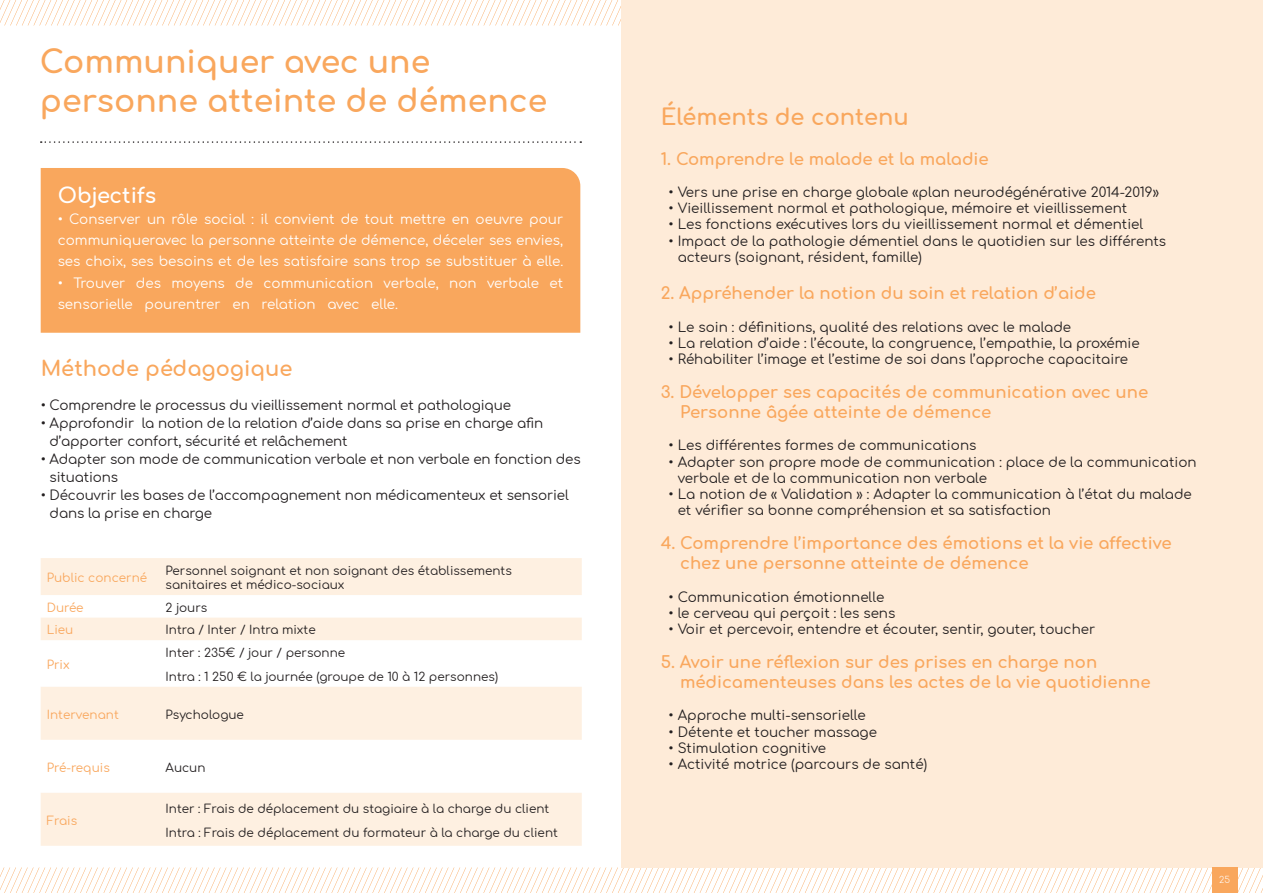
<style>
.page{position:relative;width:1263px;height:893px;background:#fff}
.page>*{position:absolute;margin:0;border:0;box-sizing:border-box;transform-origin:0 0}
.t1{font:700 31.5px/39px "Comfortaa";color:#f9a75d}
.t2{font:700 22.5px "Comfortaa";color:#f9a75d}
.t3{font:700 21px "Comfortaa";color:#f9a75d}
.t4{font:700 21px "Comfortaa";color:#fff}
.t5{font:700 16.5px "Comfortaa";color:#f9a75d}
.t6{font:13.5px/16.2px "Comfortaa";color:#231f20}
.t7{font:13.5px/21px "Comfortaa";color:#fff}
.t8{font:13.5px "Comfortaa";letter-spacing:-.025em;color:#fff}
.t9{font:12px "Comfortaa";color:#231f20}
.t10{font:12px "Comfortaa";color:#f9a75d}
.t11{font:300 9px "Comfortaa";color:#fff}
</style>
<div class="page">
<svg style="left:0;top:867px;width:1263px;height:26px"></svg>
<svg style="left:0;top:0;width:621px;height:26px"></svg>
<div style="left:621px;top:0;width:642px;height:867px;background:#feebd8"></div>
<div style="left:1212px;top:867px;width:25px;height:26px;background:#f9a75d"></div>
<svg style="left:41px;top:141px;width:540px;height:2px"></svg>
<div style="left:41px;top:168px;width:539px;height:165px;background:#f9a75d"></div>
<svg style="left:41px;top:558px;width:541px;height:288px;fill:#fef0e1"></svg>
<p class="t1" style="left:40px;top:38px;width:509px">Communiquer avec une personne atteinte de démence</p>
<p class="t4" style="left:58px;top:176px;width:100px">Objectifs</p>
<p class="t7" style="left:69px;top:207px;width:73px">Conserver</p>
<p class="t7" style="left:171px;top:207px;width:28px">rôle</p>
<p class="t7" style="left:204px;top:207px;width:43px">social</p>
<p class="t7" style="left:260px;top:207px;width:9px">il</p>
<p class="t7" style="left:341px;top:207px;width:19px">de</p>
<p class="t7" style="left:274px;top:207px;width:62px">convient</p>
<p class="t7" style="left:365px;top:207px;width:31px">tout</p>
<p class="t7" style="left:400px;top:207px;width:47px">mettre</p>
<p class="t7" style="left:147px;top:207px;width:20px">un</p>
<p class="t7" style="left:452px;top:207px;width:19px">en</p>
<p class="t7" style="left:476px;top:207px;width:49px">oeuvre</p>
<p class="t7" style="left:529px;top:207px;width:36px">pour</p>
<p class="t7" style="left:252px;top:207px;width:4px">:</p>
<p class="t7" style="left:58px;top:207px;width:507px">•<br>communiqueravec la personne atteinte de démence, déceler ses envies, ses choix, ses besoins et de les satisfaire sans trop se substituer à elle.</p>
<p class="t7" style="left:549px;top:270px;width:15px">et</p>
<p class="t8" style="left:73px;top:270px;width:54px">Trouver</p>
<p class="t7" style="left:136px;top:270px;width:27px">des</p>
<p class="t7" style="left:235px;top:270px;width:19px">de</p>
<p class="t7" style="left:384px;top:270px;width:57px">verbale,</p>
<p class="t7" style="left:487px;top:270px;width:54px">verbale</p>
<p class="t7" style="left:264px;top:270px;width:111px">communication</p>
<p class="t7" style="left:171px;top:270px;width:55px">moyens</p>
<p class="t7" style="left:449px;top:270px;width:29px">non</p>
<p class="t7" style="left:58px;top:270px;width:7px">•</p>
<p class="t7" style="left:58px;top:291px;width:77px">sensorielle</p>
<p class="t7" style="left:145px;top:291px;width:78px">pourentrer</p>
<p class="t7" style="left:232px;top:291px;width:19px">en</p>
<p class="t7" style="left:262px;top:291px;width:56px">relation</p>
<p class="t7" style="left:327px;top:291px;width:33px">avec</p>
<p class="t7" style="left:371px;top:291px;width:28px">elle.</p>
<p class="t3" style="left:41px;top:349px;width:253px">Méthode pédagogique</p>
<p class="t6" style="left:41px;top:395px;width:472px">• Comprendre le processus du vieillissement normal et pathologique</p>
<p class="t6" style="left:142px;top:413px;width:403px">la notion de la relation d’aide dans sa prise en charge afin</p>
<p class="t6" style="left:50px;top:412px;width:299px;line-height:18px;text-indent:-9px">• Approfondir<br>d’apporter confort, sécurité et relâchement</p>
<p class="t6" style="left:50px;top:448px;width:532px;line-height:18px;text-indent:-9px">• Adapter son mode de communication verbale et non verbale en fonction des situations</p>
<p class="t6" style="left:50px;top:484px;width:521px;line-height:18px;text-indent:-9px">• Découvrir les bases de ’l accompagnement non médicamenteux et sensoriel dans la prise en charge</p>
<p class="t10" style="left:47px;top:567px;width:102px">Public concerné</p>
<p class="t10" style="left:47px;top:596px;width:38px">Durée</p>
<p class="t10" style="left:47px;top:619px;width:28px">Lieu</p>
<p class="t10" style="left:47px;top:654px;width:24px">Prix</p>
<p class="t10" style="left:47px;top:703px;width:74px">Intervenant</p>
<p class="t10" style="left:47px;top:756px;width:65px">Pré-requis</p>
<p class="t10" style="left:47px;top:809px;width:32px">Frais</p>
<p class="t9" style="left:166px;top:559px;width:348px">Personnel soignant et non soignant des établissements</p>
<p class="t9" style="left:166px;top:574px;width:180px">sanitaires et médico-sociaux</p>
<p class="t9" style="left:166px;top:596px;width:43px">2 jours</p>
<p class="t9" style="left:166px;top:619px;width:152px">Intra / Inter / Intra mixte</p>
<p class="t9" style="left:166px;top:642px;width:181px">Inter : 235€ / jour / personne</p>
<p class="t9" style="left:166px;top:666px;width:334px">Intra 1: 250 € la journée (groupe de 10 à 12 personnes(</p>
<p class="t9" style="left:166px;top:703px;width:80px">Psychologue</p>
<p class="t9" style="left:166px;top:756px;width:41px">Aucun</p>
<p class="t9" style="left:166px;top:797px;width:385px">Inter : Frais de déplacement du stagiaire à la charge du client</p>
<p class="t9" style="left:166px;top:821px;width:394px">Intra : Frais de déplacement du formateur à la charge du client</p>
<p class="t2" style="left:661px;top:96px;width:250px">Éléments de contenu</p>
<p class="t5" style="left:661px;top:143px;width:330px">1. Comprendre le malade et la maladie</p>
<p class="t6" style="left:668px;top:182px;width:492px">• Vers une prise en charge globale «plan neurodégénérative 2014-2019«</p>
<p class="t6" style="left:668px;top:198px;width:460px">• Vieillissement normal et pathologique, mémoire et vieillissement</p>
<p class="t6" style="left:668px;top:214px;width:476px">• Les fonctions exécutives lors du vieillissement normal et démentiel</p>
<p class="t6" style="left:678px;top:231px;width:490px;text-indent:-9px">• Impact de la pathologie démentiel dans le quotidien sur les différents acteurs (soignant, résident, famille(</p>
<p class="t5" style="left:661px;top:278px;width:437px">2. Appréhender la notion du soin et relation d’aide</p>
<p class="t6" style="left:668px;top:317px;width:404px">• Le soin : définitions, qualité des relations avec le malade</p>
<p class="t6" style="left:668px;top:333px;width:473px">• La relation d’aide ’l: écoute la, congruence ’l, empathie la, proxémie</p>
<p class="t6" style="left:668px;top:349px;width:461px">• Réhabiliter ’l image et ’l estime de soi dans ’l approche capacitaire</p>
<p class="t5" style="left:661px;top:377px;width:489px">3. Développer ses capacités de communication avec une</p>
<p class="t5" style="left:680px;top:397px;width:313px">Personne âgée atteinte de démence</p>
<p class="t6" style="left:668px;top:436px;width:309px">• Les différentes formes de communications</p>
<p class="t6" style="left:678px;top:452px;width:520px;text-indent:-9px">• Adapter son propre mode de communication : place de la communication verbale et de la communication non verbale</p>
<p class="t6" style="left:678px;top:484px;width:516px;text-indent:-9px">• La notion de « Validation » : Adapter la communication à ’l état du malade et vérifier sa bonne compréhension et sa satisfaction</p>
<p class="t5" style="left:661px;top:528px;width:512px">4. Comprendre ’l importance des émotions et la vie affective</p>
<p class="t5" style="left:680px;top:548px;width:350px">chez une personne atteinte de démence</p>
<p class="t6" style="left:668px;top:587px;width:217px">• Communication émotionnelle</p>
<p class="t6" style="left:668px;top:603px;width:228px">• le cerveau qui perçoit : les sens</p>
<p class="t6" style="left:668px;top:619px;width:428px">• Voir et percevoir, entendre et écouter, sentir, gouter, toucher</p>
<p class="t5" style="left:661px;top:647px;width:438px">5. Avoir une réflexion sur des prises en charge non</p>
<p class="t5" style="left:680px;top:667px;width:472px">médicamenteuses dans les actes de la vie quotidienne</p>
<p class="t6" style="left:668px;top:706px;width:199px">• Approche multi-sensorielle</p>
<p class="t6" style="left:668px;top:722px;width:210px">• Détente et toucher massage</p>
<p class="t6" style="left:668px;top:738px;width:159px">• Stimulation cognitive</p>
<p class="t6" style="left:668px;top:754px;width:260px">• Activité motrice (parcours de santé(</p>
<p class="t11" style="left:1219px;top:872px;width:12px">25</p>
</div>
